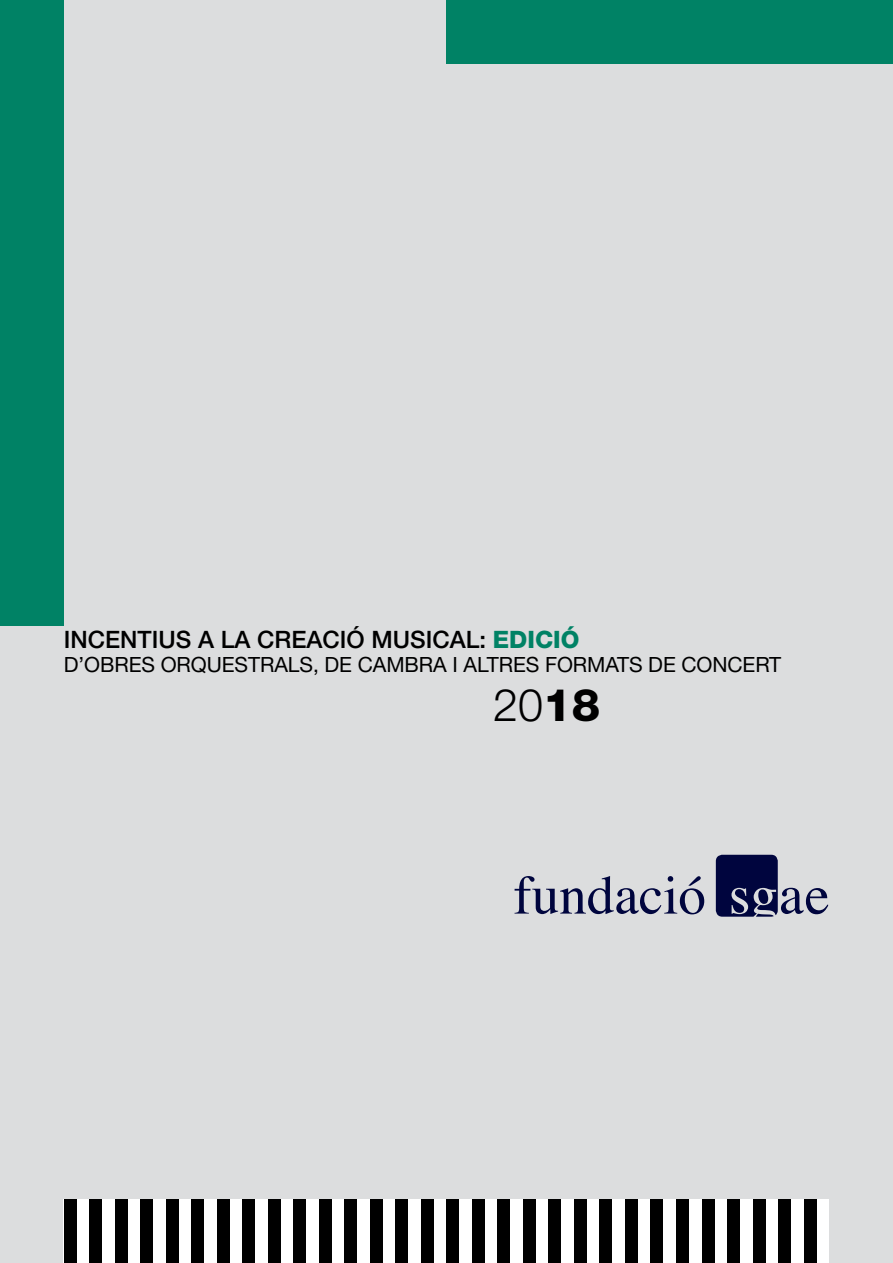
<style>
.page{position:relative;width:893px;height:1263px;background:#dcddde}
.page>*{position:absolute;margin:0;border:0;box-sizing:border-box;transform-origin:0 0}
.t1{font:300 45px "Helvetica Neue";color:#000}
.t2{font:500 24px "Helvetica Neue";color:#000}
.t3{font:21px "Helvetica Neue";letter-spacing:-.005em;color:#000}
.s1{font-weight:800;color:#008265}
.s2{font-weight:800}
</style>
<div class="page">
<div style="left:0;top:0;width:64px;height:625px;background:#008265"></div>
<div style="left:446px;top:0;width:447px;height:64px;background:#008265"></div>
<div style="left:64px;top:1199px;width:765px;height:64px;background:#fff"></div>
<div style="left:64px;top:1199px;width:13px;height:64px;background:#000"></div>
<div style="left:89px;top:1199px;width:13px;height:64px;background:#000"></div>
<div style="left:115px;top:1199px;width:13px;height:64px;background:#000"></div>
<div style="left:140px;top:1199px;width:13px;height:64px;background:#000"></div>
<div style="left:166px;top:1199px;width:13px;height:64px;background:#000"></div>
<div style="left:191px;top:1199px;width:13px;height:64px;background:#000"></div>
<div style="left:217px;top:1199px;width:13px;height:64px;background:#000"></div>
<div style="left:242px;top:1199px;width:13px;height:64px;background:#000"></div>
<div style="left:268px;top:1199px;width:13px;height:64px;background:#000"></div>
<div style="left:293px;top:1199px;width:13px;height:64px;background:#000"></div>
<div style="left:319px;top:1199px;width:13px;height:64px;background:#000"></div>
<div style="left:344px;top:1199px;width:13px;height:64px;background:#000"></div>
<div style="left:370px;top:1199px;width:13px;height:64px;background:#000"></div>
<div style="left:395px;top:1199px;width:13px;height:64px;background:#000"></div>
<div style="left:421px;top:1199px;width:13px;height:64px;background:#000"></div>
<div style="left:446px;top:1199px;width:13px;height:64px;background:#000"></div>
<div style="left:472px;top:1199px;width:13px;height:64px;background:#000"></div>
<div style="left:497px;top:1199px;width:13px;height:64px;background:#000"></div>
<div style="left:523px;top:1199px;width:13px;height:64px;background:#000"></div>
<div style="left:549px;top:1199px;width:12px;height:64px;background:#000"></div>
<div style="left:574px;top:1199px;width:13px;height:64px;background:#000"></div>
<div style="left:600px;top:1199px;width:12px;height:64px;background:#000"></div>
<div style="left:625px;top:1199px;width:13px;height:64px;background:#000"></div>
<div style="left:651px;top:1199px;width:12px;height:64px;background:#000"></div>
<div style="left:676px;top:1199px;width:13px;height:64px;background:#000"></div>
<div style="left:702px;top:1199px;width:12px;height:64px;background:#000"></div>
<div style="left:727px;top:1199px;width:13px;height:64px;background:#000"></div>
<div style="left:753px;top:1199px;width:12px;height:64px;background:#000"></div>
<div style="left:778px;top:1199px;width:13px;height:64px;background:#000"></div>
<div style="left:804px;top:1199px;width:12px;height:64px;background:#000"></div>
<svg style="left:716px;top:855px;width:112px;height:62px"></svg>
<svg style="left:514px;top:876px;width:190px;height:38px"></svg>
<p class="t2" style="left:64px;top:625px;width:517px">INCENTIUS A LA CREACIÓ MUSICAL: <span class="s1">EDICIÓ</span></p>
<p class="t3" style="left:64px;top:652px;width:719px">D’OBRES ORQUESTRALS, DE CAMBRA I ALTRES FORMATS DE CONCERT</p>
<h1 class="t1" style="left:493px;top:678px;width:108px">20<span class="s2">18</span></h1>
</div>
